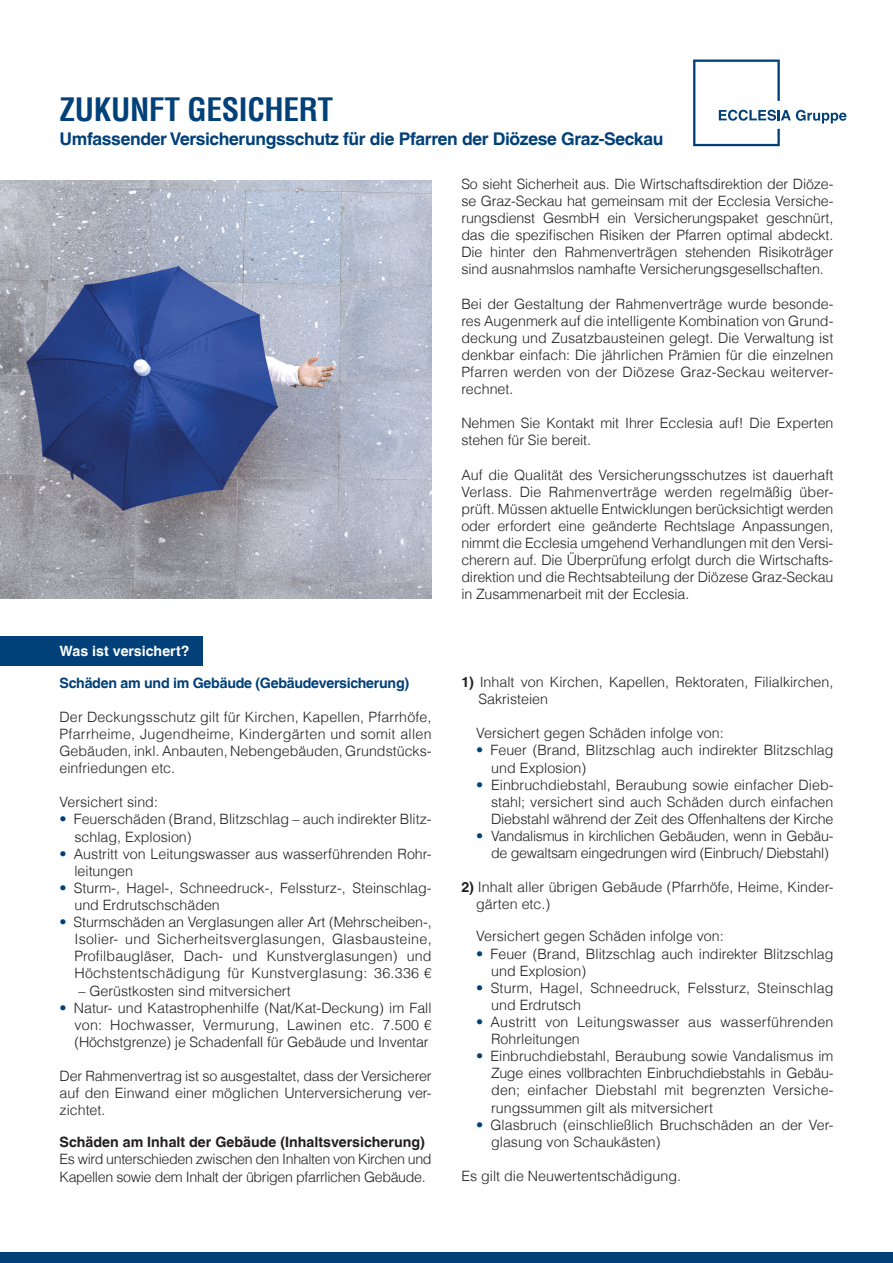
<style>
.page{position:relative;width:893px;height:1263px;background:#fff}
.page>*{position:absolute;margin:0;border:0;box-sizing:border-box;transform-origin:0 0}
.t1{font:700 condensed 31.5px "Helvetica LT";letter-spacing:-.01em;color:#014078}
.t2{font:700 17.55px "Helvetica LT";letter-spacing:-.02em;color:#014078}
.t3{font:300 14.25px/17.1px "Helvetica LT";color:#231f20}
.t4{font:300 14.25px/17.1px "Helvetica LT";letter-spacing:-.025em;color:#231f20}
.t5{font:300 14.25px/17.1px "Helvetica LT";letter-spacing:-.02em;color:#231f20}
.t6{font:700 14.25px "Helvetica LT";color:#231f20}
.t7{font:700 14.25px "Helvetica LT";letter-spacing:-.02em;color:#014078}
.t8{font:700 14.25px "Helvetica LT";color:#fff}
.s1{color:#014078}
.s2{font-weight:700}
.s3{color:#004577}
</style>
<div class="page">
<img style="left:0;top:181px;width:432px;height:417px">
<svg style="left:693px;top:60px;width:153px;height:86px"></svg>
<div style="left:0;top:636px;width:203px;height:29px;background:#014078"></div>
<div style="left:0;top:1252px;width:893px;height:11px;background:#014078"></div>
<h1 class="t1" style="left:60px;top:89px;width:275px">ZUKUNFT GESICHERT</h1>
<p class="t2" style="left:60px;top:128px;width:605px">Umfassender Versicherungsschutz für die Pfarren der Diözese Graz-Seckau</p>
<p class="t3" style="left:461px;top:175px;width:373px;text-align:justify">So sieht Sicherheit aus. Die Wirtschaftsdirektion der Diöze&shy;se Graz-Seckau hat gemeinsam mit der Ecclesia Versiche&shy;rungsdienst GesmbH ein Versicherungspaket geschnürt, das die spezifischen Risiken der Pfarren optimal abdeckt.<br>Die hinter den Rahmenverträgen stehenden Risikoträger sind ausnahmslos namhafte Versicherungsgesellschaften.</p>
<p class="t3" style="left:461px;top:295px;width:373px;text-align:justify">Bei der Gestaltung der Rahmenverträge wurde besonde&shy;res Augenmerk auf die intelligente Kombination von Grund&shy;deckung und Zusatzbausteinen gelegt. Die Verwaltung ist denkbar einfach: Die jährlichen Prämien für die einzelnen Pfarren werden von der Diözese Graz-Seckau weiterver&shy;rechnet.</p>
<p class="t3" style="left:461px;top:414px;width:373px">Nehmen Sie Kontakt mit Ihrer Ecclesia auf! Die Experten stehen für Sie bereit.</p>
<p class="t3" style="left:461px;top:466px;width:373px;text-align:justify">Auf die Qualität des Versicherungsschutzes ist dauerhaft Verlass. Die Rahmenverträge werden regelmäßig über&shy;prüft. Müssen aktuelle Entwicklungen berücksichtigt werden oder erfordert eine geänderte Rechtslage Anpassungen, nimmt die Ecclesia umgehend Verhandlungen mit den Versi&shy;cherern auf. Die Überprüfung erfolgt durch die Wirtschafts&shy;direktion und die Rechtsabteilung der Diözese Graz-Seckau in Zusammenarbeit mit der Ecclesia.</p>
<p class="t8" style="left:60px;top:642px;width:132px">Was ist versichert?</p>
<p class="t7" style="left:60px;top:674px;width:351px">Schäden am und im Gebäude (Gebäudeversicherung)</p>
<p class="t3" style="left:60px;top:708px;width:374px;text-align:justify">Der Deckungsschutz gilt für Kirchen, Kapellen, Pfarrhöfe, Pfarrheime, Jugendheime, Kindergärten und somit allen Gebäuden, inkl. Anbauten, Nebengebäuden, Grundstücks&shy;einfriedungen etc.</p>
<p class="t3" style="left:60px;top:794px;width:100px">Versichert sind:</p>
<p class="t3" style="left:74px;top:811px;width:359px;text-indent:-15px"><span class="s1">•</span> Feuerschäden (Brand, Blitzschlag – auch indirekter Blitz&shy;schlag, Explosion)</p>
<p class="t3" style="left:74px;top:845px;width:359px;text-indent:-15px"><span class="s1">•</span> Austritt von Leitungswasser aus wasserführenden Rohr&shy;leitungen</p>
<p class="t3" style="left:74px;top:879px;width:359px;text-indent:-15px"><span class="s1">•</span> Sturm-, Hagel-, Schneedruck-, Felssturz-, Steinschlag&shy;und Erdrutschschäden</p>
<p class="t3" style="left:74px;top:913px;width:359px;text-align:justify;text-indent:-15px"><span class="s1">•</span> Sturmschäden an Verglasungen aller Art (Mehrscheiben-, Isolier- und Sicherheitsverglasungen, Glasbausteine, Profilbaugläser, Dach- und Kunstverglasungen) und Höchstentschädigung für Kunstverglasung: 36.336 €</p>
<p class="t3" style="left:78px;top:982px;width:214px">– Gerüstkosten sind mitversichert</p>
<p class="t3" style="left:74px;top:999px;width:359px;text-align:justify;text-indent:-15px"><span class="s1">•</span> Natur- und Katastrophenhilfe (Nat/Kat-Deckung) im Fall von: Hochwasser, Vermurung, Lawinen etc. 7.500 € (Höchstgrenze) je Schadenfall für Gebäude und Inventar</p>
<p class="t3" style="left:60px;top:1067px;width:374px;text-align:justify">Der Rahmenvertrag ist so ausgestaltet, dass der Versicherer auf den Einwand einer möglichen Unterversicherung ver&shy;zichtet.</p>
<p class="t6" style="left:60px;top:1133px;width:367px">Schäden am Inhalt der Gebäude (Inhaltsversicherung)</p>
<p class="t4" style="left:60px;top:1151px;width:374px">Es wird unterschieden zwischen den Inhalten von Kirchen und<br>Kapellen sowie dem Inhalt der übrigen pfarrlichen Gebäude.</p>
<p class="t3" style="left:478px;top:673px;width:357px;text-indent:-17px"><span class="s2">1)</span> Inhalt von Kirchen, Kapellen, Rektoraten, Filialkirchen,<br>Sakristeien</p>
<p class="t3" style="left:476px;top:725px;width:249px">Versichert gegen Schäden infolge von:</p>
<p class="t3" style="left:491px;top:742px;width:344px;text-indent:-15px"><span class="s3">•</span> Feuer (Brand, Blitzschlag auch indirekter Blitzschlag und Explosion)</p>
<p class="t3" style="left:491px;top:776px;width:344px;text-align:justify;text-indent:-15px"><span class="s3">•</span> Einbruchdiebstahl, Beraubung sowie einfacher Dieb&shy;stahl; versichert sind auch Schäden durch einfachen Diebstahl während der Zeit des Offenhaltens der Kirche</p>
<p class="t5" style="left:491px;top:827px;width:344px;text-indent:-15px"><span class="s1">•</span> Vandalismus in kirchlichen Gebäuden, wenn in Gebäu&shy;de gewaltsam eingedrungen wird (Einbruch/ Diebstahl)</p>
<p class="t3" style="left:476px;top:878px;width:359px;text-indent:-15px"><span class="s2">2)</span> Inhalt aller übrigen Gebäude (Pfarrhöfe, Heime, Kinder&shy;gärten etc.)</p>
<p class="t3" style="left:476px;top:928px;width:249px">Versichert gegen Schäden infolge von:</p>
<p class="t3" style="left:491px;top:945px;width:344px;text-indent:-15px"><span class="s1">•</span> Feuer (Brand, Blitzschlag auch indirekter Blitzschlag und Explosion)</p>
<p class="t3" style="left:491px;top:979px;width:344px;text-indent:-15px"><span class="s1">•</span> Sturm, Hagel, Schneedruck, Felssturz, Steinschlag und Erdrutsch</p>
<p class="t3" style="left:491px;top:1013px;width:344px;text-indent:-15px"><span class="s1">•</span> Austritt von Leitungswasser aus wasserführenden<br>Rohrleitungen</p>
<p class="t3" style="left:491px;top:1047px;width:344px;text-align:justify;text-indent:-15px"><span class="s1">•</span> Einbruchdiebstahl, Beraubung sowie Vandalismus im Zuge eines vollbrachten Einbruchdiebstahls in Gebäu&shy;den; einfacher Diebstahl mit begrenzten Versiche&shy;rungssummen gilt als mitversichert</p>
<p class="t3" style="left:491px;top:1116px;width:344px;text-indent:-15px"><span class="s1">•</span> Glasbruch (einschließlich Bruchschäden an der Ver&shy;glasung von Schaukästen)</p>
<p class="t3" style="left:461px;top:1167px;width:221px">Es gilt die Neuwertentschädigung.</p>
</div>
